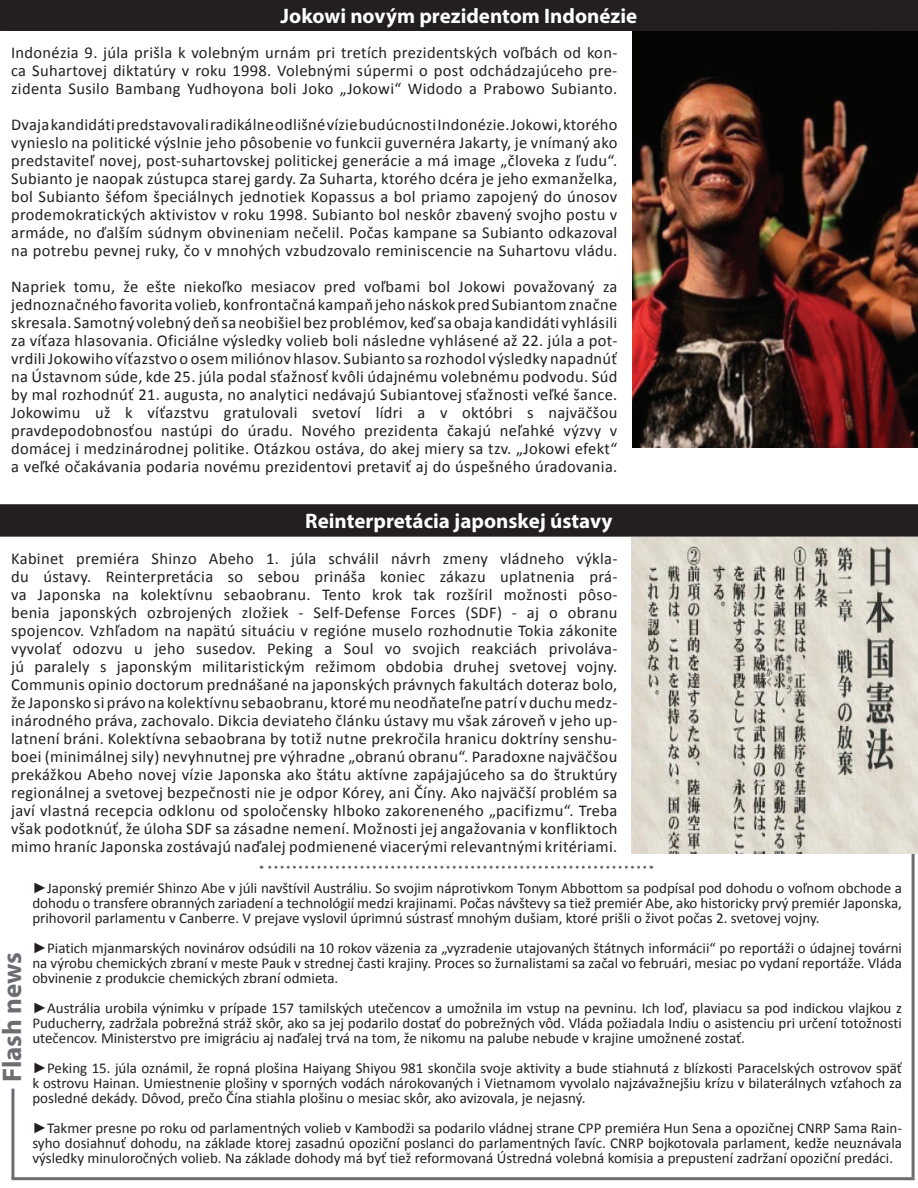
<style>
.page{position:relative;width:918px;height:1188px;background:#fff}
.page>*{position:absolute;margin:0;border:0;box-sizing:border-box;transform-origin:0 0}
.t1{font:700 27px "Myriad Pro";color:#6c6d70}
.t2{font:700 21px "Myriad Pro";color:#fff}
.t3{font:16.5px/18px "Calibri";letter-spacing:.02em;color:#231f20;text-align:justify}
.t4{font:15px/15px "Calibri";color:#231f20;text-align:justify}
.s1{font-family:"Times New Roman";font-weight:700}
</style>
<div class="page">
<div style="left:1px;top:505px;width:916px;height:31px;background:#231f20"></div>
<div style="left:0;top:504px;width:918px;height:33px;border:2px solid #231f20"></div>
<hr style="left:11px;top:1089px;width:3px;height:90px;background:#6c6d70">
<hr style="left:11px;top:1177px;width:904px;height:3px;background:#6c6d70">
<svg style="left:261px;top:866px;width:384px;height:3px"></svg>
<hr style="left:912px;top:806px;width:3px;height:371px;background:#6c6d70">
<img style="left:633px;top:31px;width:285px;height:416px">
<img style="left:632px;top:537px;width:286px;height:316px">
<div style="left:0;top:0;width:918px;height:31px;background:#231f20"></div>
<p class="t2" style="left:281px;top:2px;width:358px">Jokowi novým prezidentom Indonézie</p>
<p class="t3" style="left:11px;top:43px;width:608px">Indonézia 9. júla prišla k volebným urnám pri tretích prezidentských voľbách od kon&shy;ca Suhartovej diktatúry v roku 1998. Volebnými súpermi o post odchádzajúceho pre&shy;zidenta Susilo Bambang Yudhoyona boli Joko „Jokowi“ Widodo a Prabowo Subianto.</p>
<p class="t3" style="left:11px;top:115px;width:608px">Dvaja kandidáti predstavovali radikálne odlišné vízie budúcnosti Indonézie. Jokowi, ktorého vynieslo na politické výslnie jeho pôsobenie vo funkcii guvernéra Jakarty, je vnímaný ako predstaviteľ novej, post-suhartovskej politickej generácie a má image „človeka z ľudu“.<br>Subianto je naopak zústupca starej gardy. Za Suharta, ktorého dcéra je jeho exmanželka, bol Subianto šéfom špeciálnych jednotiek Kopassus a bol priamo zapojený do únosov prodemokratických aktivistov v roku 1998. Subianto bol neskôr zbavený svojho postu v armáde, no ďalším súdnym obvineniam nečelil. Počas kampane sa Subianto odkazoval na potrebu pevnej ruky, čo v mnohých vzbudzovalo reminiscencie na Suhartovu vládu.</p>
<p class="t3" style="left:11px;top:277px;width:608px">Napriek tomu, že ešte niekoľko mesiacov pred voľbami bol Jokowi považovaný za jednoznačného favorita volieb, konfrontačná kampaň jeho náskok pred Subiantom značne skresala. Samotný volebný deň sa neobišiel bez problémov, keď sa obaja kandidáti vyhlásili za víťaza hlasovania. Oficiálne výsledky volieb boli následne vyhlásené až 22. júla a pot&shy;vrdili Jokowiho víťazstvo o osem miliónov hlasov. Subianto sa rozhodol výsledky napadnúť na Ústavnom súde, kde 25. júla podal sťažnosť kvôli údajnému volebnému podvodu. Súd by mal rozhodnúť 21. augusta, no analytici nedávajú Subiantovej sťažnosti veľké šance.<br>Jokowimu už k víťazstvu gratulovali svetoví lídri a v októbri s najväčšou pravdepodobnosťou nastúpi do úradu. Nového prezidenta čakajú neľahké výzvy v domácej i medzinárodnej politike. Otázkou ostáva, do akej miery sa tzv. „Jokowi efekt“ a veľké očakávania podaria novému prezidentovi pretaviť aj do úspešného úradovania.</p>
<p class="t2" style="left:305px;top:508px;width:309px">Reinterpretácia japonskej ústavy</p>
<p class="t3" style="left:11px;top:549px;width:608px">Kabinet premiéra Shinzo Abeho 1. júla schválil návrh zmeny vládneho výkla&shy;du ústavy. Reinterpretácia so sebou prináša koniec zákazu uplatnenia prá&shy;va Japonska na kolektívnu sebaobranu. Tento krok tak rozšíril možnosti pôso&shy;benia japonských ozbrojených zložiek - Self-Defense Forces (SDF) - aj o obranu spojencov. Vzhľadom na napätú situáciu v regióne muselo rozhodnutie Tokia zákonite vyvolať odozvu u jeho susedov. Peking a Soul vo svojich reakciách privoláva&shy;jú paralely s japonským militaristickým režimom obdobia druhej svetovej vojny.<br>Communis opinio doctorum prednášané na japonských právnych fakultách doteraz bolo, že Japonsko si právo na kolektívnu sebaobranu, ktoré mu neodňateľne patrí v duchu medz&shy;inárodného práva, zachovalo. Dikcia deviateho článku ústavy mu však zároveň v jeho up&shy;latnení bráni. Kolektívna sebaobrana by totiž nutne prekročila hranicu doktríny senshu&shy;boei (minimálnej sily) nevyhnutnej pre výhradne „obranú obranu“. Paradoxne najväčšou prekážkou Abeho novej vízie Japonska ako štátu aktívne zapájajúceho sa do štruktúry regionálnej a svetovej bezpečnosti nie je odpor Kórey, ani Číny. Ako najväčší problém sa javí vlastná recepcia odklonu od spoločensky hlboko zakoreneného „pacifizmu“. Treba však podotknúť, že úloha SDF sa zásadne nemení. Možnosti jej angažovania v konfliktoch mimo hraníc Japonska zostávajú naďalej podmienené viacerými relevantnými kritériami.</p>
<h1 class="t1" style="left:-5px;top:1082px;width:132px;rotate:-90deg">Flash news</h1>
<p class="t4" style="left:32px;top:880px;width:871px"><span class="s1">►</span>Japonský premiér Shinzo Abe v júli navštívil Austráliu. So svojim náprotivkom Tonym Abbottom sa podpísal pod dohodu o voľnom obchode a dohodu o transfere obranných zariadení a technológií medzi krajinami. Počas návštevy sa tiež premiér Abe, ako historicky prvý premiér Japonska, prihovoril parlamentu v Canberre. V prejave vyslovil úprimnú sústrasť mnohým dušiam, ktoré prišli o život počas 2. svetovej vojny.</p>
<p class="t4" style="left:32px;top:940px;width:871px"><span class="s1">►</span>Piatich mjanmarských novinárov odsúdili na 10 rokov väzenia za „vyzradenie utajovaných štátnych informácii“ po reportáži o údajnej továrni na výrobu chemických zbraní v meste Pauk v strednej časti krajiny. Proces so žurnalistami sa začal vo februári, mesiac po vydaní reportáže. Vláda obvinenie z produkcie chemických zbraní odmieta.</p>
<p class="t4" style="left:32px;top:1000px;width:871px"><span class="s1">►</span>Austrália urobila výnimku v prípade 157 tamilských utečencov a umožnila im vstup na pevninu. Ich loď, plaviacu sa pod indickou vlajkou z Puducherry, zadržala pobrežná stráž skôr, ako sa jej podarilo dostať do pobrežných vôd. Vláda požiadala Indiu o asistenciu pri určení totožnosti utečencov. Ministerstvo pre imigráciu aj naďalej trvá na tom, že nikomu na palube nebude v krajine umožnené zostať.</p>
<p class="t4" style="left:32px;top:1060px;width:871px"><span class="s1">►</span>Peking 15. júla oznámil, že ropná plošina Haiyang Shiyou 981 skončila svoje aktivity a bude stiahnutá z blízkosti Paracelských ostrovov späť k ostrovu Hainan. Umiestnenie plošiny v sporných vodách nárokovaných i Vietnamom vyvolalo najzávažnejšiu krízu v bilaterálnych vzťahoch za posledné dekády. Dôvod, prečo Čína stiahla plošinu o mesiac skôr, ako avizovala, je nejasný.</p>
<p class="t4" style="left:32px;top:1120px;width:871px"><span class="s1">►</span>Takmer presne po roku od parlamentných volieb v Kambodži sa podarilo vládnej strane CPP premiéra Hun Sena a opozičnej CNRP Sama Rain&shy;syho dosiahnuť dohodu, na základe ktorej zasadnú opoziční poslanci do parlamentných ľavíc. CNRP bojkotovala parlament, kedže neuznávala výsledky minuloročných volieb. Na základe dohody má byť tiež reformovaná Ústredná volebná komisia a prepustení zadržaní opoziční predáci.</p>
</div>
